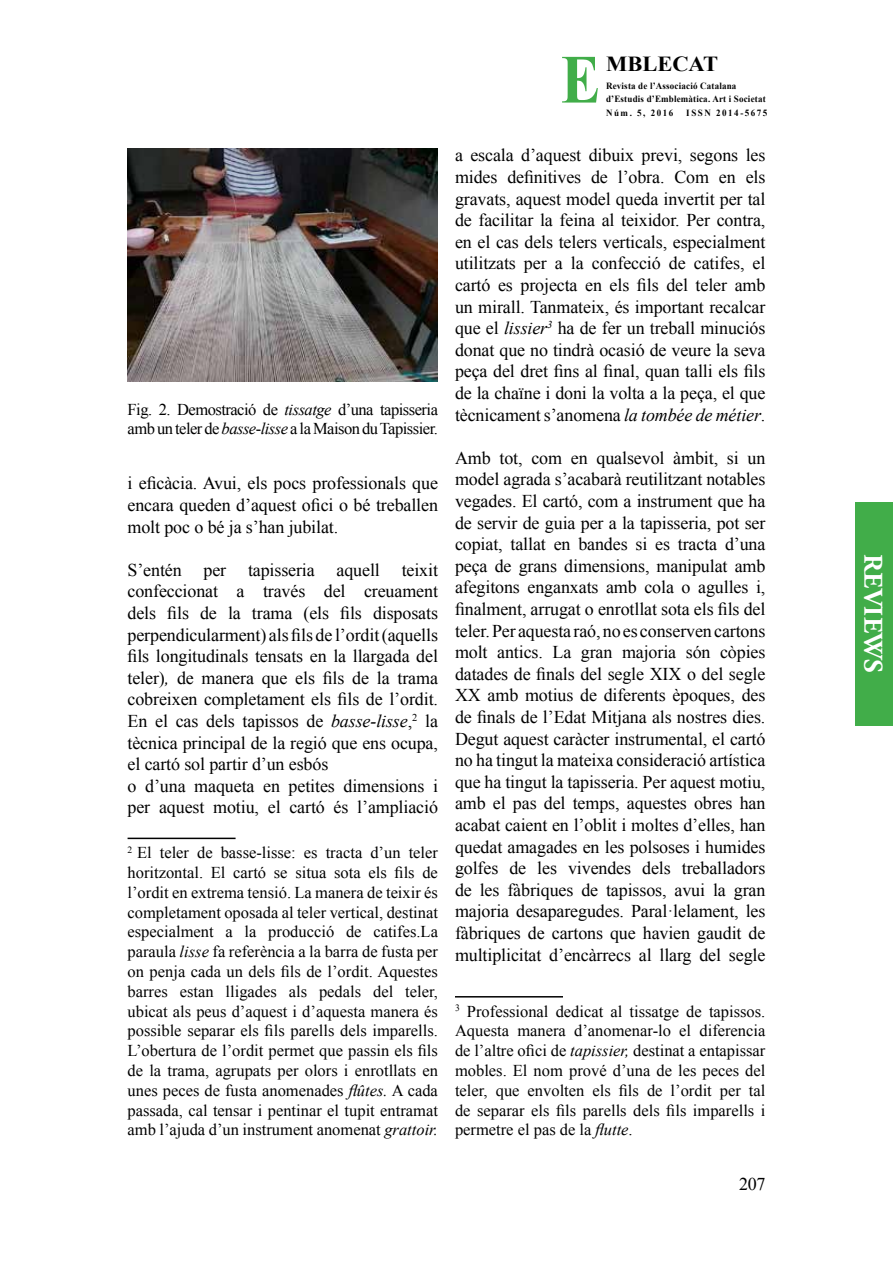
<style>
.page{position:relative;width:893px;height:1263px;background:#fff}
.page>*{position:absolute;margin:0;border:0;box-sizing:border-box;transform-origin:0 0}
.t1{font:700 69px "Times New Roman";color:#41ad49;scale:.86 1}
.t2{font:700 27px "Adobe Garamond Pro";color:#fff}
.t3{font:700 21.3px "Times New Roman";color:#000;scale:1.05 1}
.t4{font:18px/21.6px "Times New Roman";letter-spacing:-.005em;color:#000;text-align:justify}
.t5{font:16.5px/19.8px "Times New Roman";color:#000;text-align:justify}
.t6{font:16.5px/19.8px "Times New Roman";letter-spacing:-.03em;color:#000}
.t7{font:700 9.45px/13.5px "Times New Roman";letter-spacing:.02em;color:#000;scale:.95 1}
.t8{font:700 9.45px "Times New Roman";letter-spacing:.17em;color:#000;scale:.95 1}
.s1{font-style:italic}
</style>
<div class="page">
<div style="left:855px;top:502px;width:38px;height:223px;background:#41ad49"></div>
<hr style="left:455px;top:996px;width:108px;height:1px;background:#000">
<hr style="left:128px;top:838px;width:108px;height:1px;background:#000">
<img style="left:128px;top:149px;width:310px;height:233px">
<p class="t6" style="left:128px;top:399px;width:312px">Fig. 2. Demostració de <span class="s1">tissatge</span> d’una tapisseria amb un teler de <span class="s1">basse</span>-<span class="s1">lisse</span> a laMaison du Tapissier.</p>
<p class="t4" style="left:128px;top:472px;width:312px">i eficàcia. Avui, els pocs professionals que encara queden d’aquest ofici o bé treballen molt poc o bé ja s’han jubilat.</p>
<p class="t4" style="left:128px;top:559px;width:312px;text-align:left">S’entén per tapisseria aquell teixit confeccionat a través del creuament dels fils de la trama (els fils disposats perpendicularment) als fils de l’ordit (aquells fils longitudinals tensats en la llargada del teler)<span class="s1">,</span> de manera que els fils de la trama cobreixen completament els fils de l’ordit.<br>En el cas dels tapissos de <span class="s1">basse-lisse</span>,<sup>2</sup> la tècnica principal de la regió que ens ocupa, el cartó sol partir d’un esbós<br>o d’una maqueta en petites dimensions i per aquest motiu, el cartó és l’ampliació</p>
<p class="t5" style="left:128px;top:842px;width:312px"><sup>2</sup> El teler de basse-lisse: es tracta d’un teler horitzontal. El cartó se situa sota els fils de l’ordit en extrema tensió. La manera de teixir és completament oposada al teler vertical, destinat especialment a la producció de catifes.La paraula <span class="s1">lisse</span> fa referència a la barra de fusta per on penja cada un dels fils de l’ordit. Aquestes barres estan lligades als pedals del teler, ubicat als peus d’aquest i d’aquesta manera és possible separar els fils parells dels imparells.<br>L’obertura de l’ordit permet que passin els fils de la trama, agrupats per olors i enrotllats en unes peces de fusta anomenades <span class="s1">flûtes.</span> A cada passada, cal tensar i pentinar el tupit entramat amb l’ajuda d’un instrument anomenat <span class="s1">grattoir.</span></p>
<h1 class="t1" style="left:561px;top:32px;width:48px">E</h1>
<p class="t3" style="left:606px;top:49px;width:108px">MBLECAT</p>
<p class="t7" style="left:606px;top:78px;width:169px">Revista de l’Associació Catalana d’Estudis d’Emblemàtica. Art i Societat</p>
<p class="t7" style="left:606px;top:105px;width:72px">Núm. 5, 2016</p>
<p class="t8" style="left:686px;top:106px;width:87px">ISSN 2014-5675</p>
<p class="t4" style="left:455px;top:144px;width:312px">a escala d’aquest dibuix previ, segons les mides definitives de l’obra. Com en els gravats, aquest model queda invertit per tal de facilitar la feina al teixidor. Per contra, en el cas dels telers verticals, especialment utilitzats per a la confecció de catifes, el cartó es projecta en els fils del teler amb un mirall. Tanmateix, és important recalcar que el <span class="s1">lissier</span><sup>3</sup> ha de fer un treball minuciós donat que no tindrà ocasió de veure la seva peça del dret fins al final, quan talli els fils de la chaïne i doni la volta a la peça, el que tècnicament s’anomena <span class="s1">la tombée de métier</span>.</p>
<p class="t4" style="left:455px;top:447px;width:312px">Amb tot, com en qualsevol àmbit, si un model agrada s’acabarà reutilitzant notables vegades. El cartó, com a instrument que ha de servir de guia per a la tapisseria, pot ser copiat, tallat en bandes si es tracta d’una peça de grans dimensions, manipulat amb afegitons enganxats amb cola o agulles i, finalment, arrugat o enrotllat sota els fils del teler. Per aquesta raó, no es conserven cartons molt antics. La gran majoria són còpies datades de finals del segle XIX o del segle XX amb motius de diferents èpoques, des de finals de l’Edat Mitjana als nostres dies.<br>Degut aquest caràcter instrumental, el cartó no ha tingut la mateixa consideració artística que ha tingut la tapisseria. Per aquest motiu, amb el pas del temps, aquestes obres han acabat caient en l’oblit i moltes d’elles, han quedat amagades en les polsoses i humides golfes de les vivendes dels treballadors de les fàbriques de tapissos, avui la gran majoria desaparegudes. Paral·lelament, les fàbriques de cartons que havien gaudit de multiplicitat d’encàrrecs al llarg del segle</p>
<p class="t5" style="left:455px;top:1001px;width:312px"><sup>3</sup> Professional dedicat al tissatge de tapissos.<br>Aquesta manera d’anomenar-lo el diferencia de l’altre ofici de <span class="s1">tapissier,</span> destinat a entapissar mobles. El nom prové d’una de les peces del teler, que envolten els fils de l’ordit per tal de separar els fils parells dels fils imparells i permetre el pas de la <span class="s1">flutte</span>.</p>
<p class="t4" style="left:739px;top:1173px;width:28px">207</p>
<h2 class="t2" style="left:889px;top:554px;width:120px;rotate:90deg">REVIEWS</h2>
</div>
